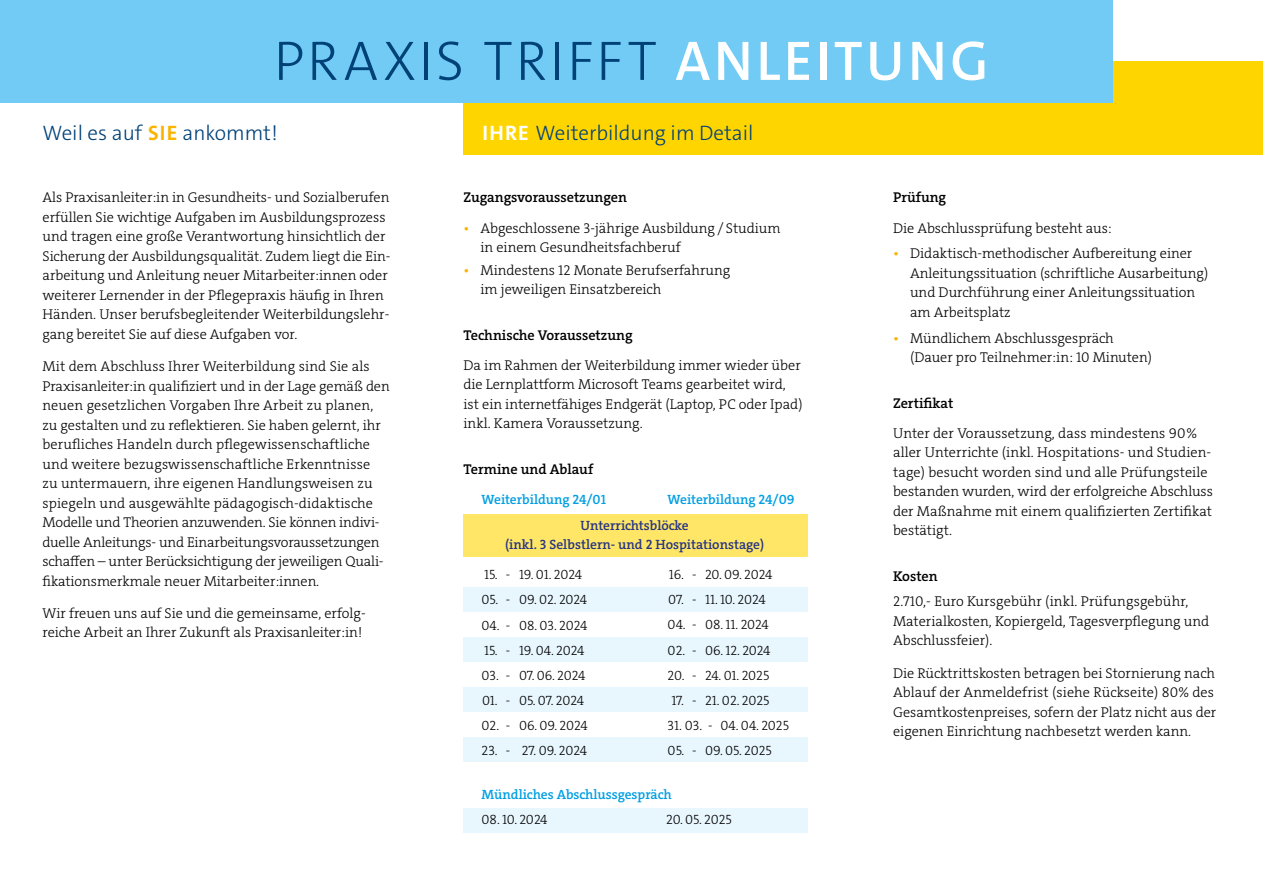
<style>
.page{position:relative;width:1263px;height:893px;background:#fff}
.page>*{position:absolute;margin:0;border:0;box-sizing:border-box;transform-origin:0 0}
.t1{font:300 56.25px "The Sans";letter-spacing:.05em;color:#004177}
.t2{font:300 21px "The Sans";color:#004177}
.t3{font:300 14.25px/19.5px "The Serif";color:#000}
.t4{font:600 14.25px "The Serif";color:#000}
.t5{font:300 13.5px "The Serif";color:#000}
.t6{font:600 13.5px "The Serif";color:#009fe3}
.t7{font:600 13.5px/18.8px "The Serif";color:#283583;text-align:center}
.s1{font-weight:600;color:#fff}
.s2{font-weight:700;color:#fab400}
.s3{font-weight:700;color:#fff}
.s4{font-weight:400;color:#fab400}
</style>
<div class="page">
<div style="left:463px;top:514px;width:345px;height:43px;background:#ffe666"></div>
<div style="left:463px;top:587px;width:345px;height:25px;background:#e8f6fe"></div>
<div style="left:463px;top:637px;width:345px;height:24px;background:#e8f6fe"></div>
<div style="left:463px;top:687px;width:345px;height:25px;background:#e8f6fe"></div>
<div style="left:463px;top:738px;width:345px;height:24px;background:#e8f6fe"></div>
<div style="left:463px;top:808px;width:345px;height:24px;background:#e8f6fe"></div>
<div style="left:463px;top:61px;width:800px;height:94px;background:#ffd500"></div>
<div style="left:0;top:0;width:1112px;height:102px;background:#71cbf4"></div>
<h1 class="t1" style="left:274px;top:25px;width:716px">PRAXIS TRIFFT <span class="s1">ANLEITUNG</span></h1>
<h2 class="t2" style="left:43px;top:120px;width:237px">Weil es auf <span class="s2">SIE</span> ankommt!</h2>
<p class="t3" style="left:43px;top:188px;width:349px">Als Praxisanleiter:in in Gesundheits- und Sozialberufen erfüllen Sie wichtige Aufgaben im Ausbildungsprozess und tragen eine große Verantwortung hinsichtlich der Sicherung der Ausbildungsqualität. Zudem liegt die Ein&shy;arbeitung und Anleitung neuer Mitarbeiter:innen oder weiterer Lernender in der Pflegepraxis häufig in Ihren Händen. Unser berufsbegleitender Weiterbildungslehr&shy;gang bereitet Sie auf diese Aufgaben vor.</p>
<p class="t3" style="left:43px;top:357px;width:349px">Mit dem Abschluss Ihrer Weiterbildung sind Sie als Praxisanleiter:in qualifiziert und in der Lage gemäß den neuen gesetzlichen Vorgaben Ihre Arbeit zu planen, zu gestalten und zu reflektieren. Sie haben gelernt, ihr berufliches Handeln durch pflegewissenschaftliche und weitere bezugswissenschaftliche Erkenntnisse<br>zu untermauern, ihre eigenen Handlungsweisen zu spiegeln und ausgewählte pädagogisch-didaktische Modelle und Theorien anzuwenden. Sie können indivi&shy;duelle Anleitungs- und Einarbeitungsvoraussetzungen schaffen – unter Berücksichtigung der jeweiligen Quali&shy;fikationsmerkmale neuer Mitarbeiter:innen.</p>
<p class="t3" style="left:43px;top:603px;width:325px">Wir freuen uns auf Sie und die gemeinsame, erfolg&shy;reiche Arbeit an Ihrer Zukunft als Praxisanleiter:in!</p>
<h2 class="t2" style="left:482px;top:120px;width:273px"><span class="s3">IHRE</span> Weiterbildung im Detail</h2>
<p class="t4" style="left:463px;top:188px;width:165px">Zugangsvoraussetzungen</p>
<p class="t3" style="left:480px;top:218px;width:301px;text-indent:-17px"><span class="s4">•</span> Abgeschlossene 3-jährige Ausbildung / Studium in einem Gesundheitsfachberuf</p>
<p class="t3" style="left:480px;top:260px;width:251px;text-indent:-17px"><span class="s4">•</span> Mindestens 12 Monate Berufserfahrung im jeweiligen Einsatzbereich</p>
<p class="t4" style="left:463px;top:326px;width:171px">Technische Voraussetzung</p>
<p class="t3" style="left:463px;top:355px;width:341px">Da im Rahmen der Weiterbildung immer wieder über die Lernplattform Microsoft Teams gearbeitet wird, ist ein internetfähiges Endgerät (Laptop, PC oder Ipad) inkl. Kamera Voraussetzung.</p>
<p class="t4" style="left:463px;top:460px;width:131px">Termine und Ablauf</p>
<p class="t6" style="left:482px;top:491px;width:126px">Weiterbildung 24/01</p>
<p class="t6" style="left:668px;top:491px;width:128px">Weiterbildung 24/09</p>
<p class="t7" style="left:505px;top:517px;width:261px">Unterrichtsblöcke<br>(inkl. 3 Selbstlern- und 2 Hospitationstage)</p>
<p class="t5" style="left:669px;top:566px;width:105px">16. - 20. 09. 2024</p>
<p class="t5" style="left:668px;top:591px;width:99px">07. - 11. 10. 2024</p>
<p class="t5" style="left:668px;top:616px;width:103px">04. - 08. 11. 2024</p>
<p class="t5" style="left:668px;top:641px;width:104px">02. - 06. 12. 2024</p>
<p class="t5" style="left:668px;top:666px;width:103px">20. - 24. 01. 2025</p>
<p class="t5" style="left:671px;top:692px;width:100px">17. - 21. 02. 2025</p>
<p class="t5" style="left:668px;top:717px;width:123px">31. 03. - 04. 04. 2025</p>
<p class="t5" style="left:668px;top:742px;width:106px">05. - 09. 05. 2025</p>
<p class="t6" style="left:482px;top:786px;width:192px">Mündliches Abschlussgespräch</p>
<p class="t5" style="left:482px;top:811px;width:67px">08. 10. 2024</p>
<p class="t5" style="left:666px;top:811px;width:67px">20. 05. 2025</p>
<p class="t5" style="left:484px;top:566px;width:100px">15. - 19. 01. 2024</p>
<p class="t5" style="left:482px;top:591px;width:107px">05. - 09. 02. 2024</p>
<p class="t5" style="left:482px;top:616px;width:107px">04. - 08. 03. 2024</p>
<p class="t5" style="left:484px;top:641px;width:102px">15. - 19. 04. 2024</p>
<p class="t5" style="left:482px;top:666px;width:105px">03. - 07. 06. 2024</p>
<p class="t5" style="left:482px;top:692px;width:104px">01. - 05. 07. 2024</p>
<p class="t5" style="left:482px;top:717px;width:108px">02. - 06. 09. 2024</p>
<p class="t5" style="left:482px;top:742px;width:107px">23. - 27. 09. 2024</p>
<p class="t4" style="left:893px;top:188px;width:55px">Prüfung</p>
<p class="t3" style="left:893px;top:218px;width:220px">Die Abschlussprüfung besteht aus:</p>
<p class="t3" style="left:910px;top:244px;width:300px;text-indent:-17px"><span class="s4">•</span> Didaktisch-methodischer Aufbereitung einer Anleitungssituation (schriftliche Ausarbeitung) und Durchführung einer Anleitungssituation am Arbeitsplatz</p>
<p class="t3" style="left:910px;top:328px;width:243px;text-indent:-17px"><span class="s4">•</span> Mündlichem Abschlussgespräch (Dauer pro Teilnehmer:in: 10 Minuten)</p>
<p class="t4" style="left:893px;top:394px;width:62px">Zertifikat</p>
<p class="t3" style="left:893px;top:423px;width:321px">Unter der Voraussetzung, dass mindestens 90% aller Unterrichte (inkl. Hospitations- und Studien&shy;tage) besucht worden sind und alle Prüfungsteile bestanden wurden, wird der erfolgreiche Abschluss der Maßnahme mit einem qualifizierten Zertifikat bestätigt.</p>
<p class="t4" style="left:893px;top:567px;width:46px">Kosten</p>
<p class="t3" style="left:893px;top:592px;width:318px">2.710,- Euro Kursgebühr (inkl. Prüfungsgebühr,<br>Materialkosten, Kopiergeld, Tagesverpflegung und<br>Abschlussfeier).</p>
<p class="t3" style="left:893px;top:663px;width:325px">Die Rücktrittskosten betragen bei Stornierung nach Ablauf der Anmeldefrist (siehe Rückseite) 80% des Gesamtkostenpreises, sofern der Platz nicht aus der eigenen Einrichtung nachbesetzt werden kann.</p>
</div>
